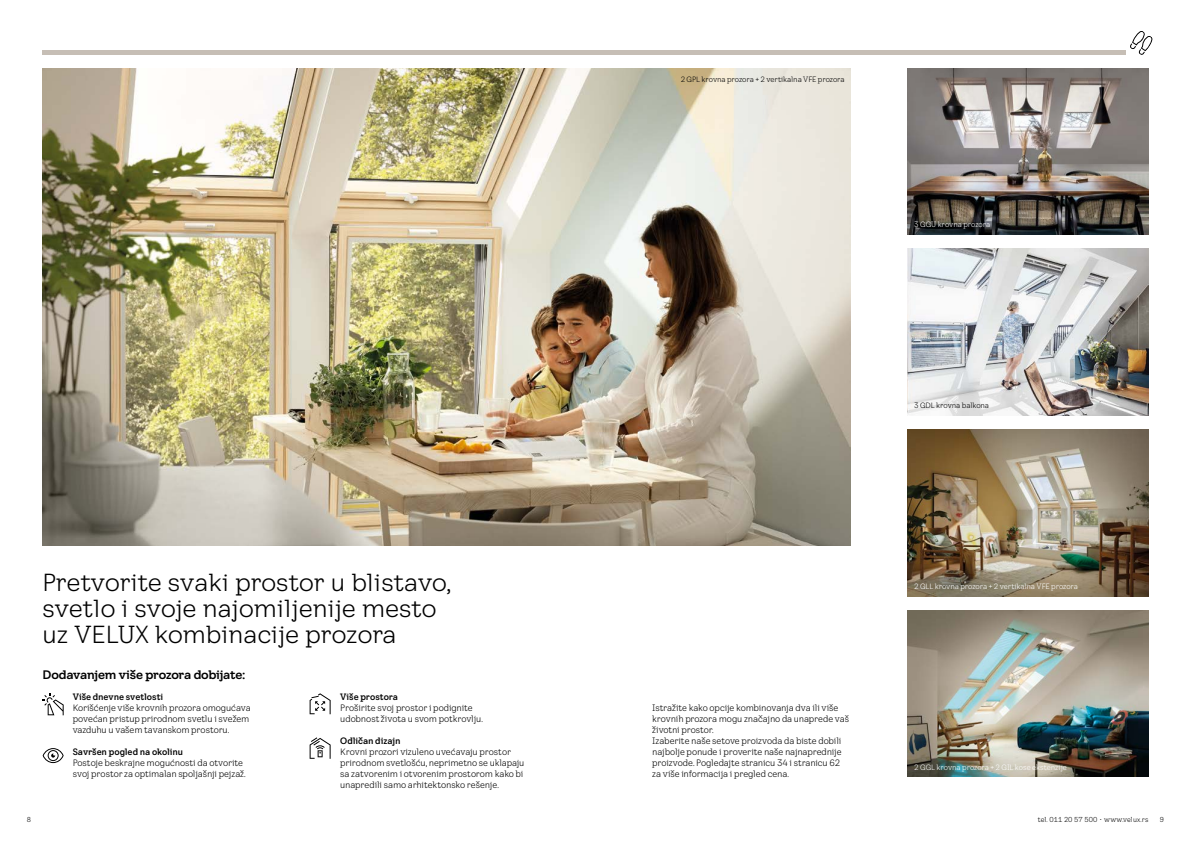
<style>
.page{position:relative;width:1191px;height:842px;background:#fff}
.page>*{position:absolute;margin:0;border:0;box-sizing:border-box;transform-origin:0 0}
.t1{font:24px/26px "VELUX Transform Headline";color:#000}
.t2{font:700 12px "VELUX Transform Headline";letter-spacing:-.025em;color:#000}
.t3{font:9px/11px "VELUX Transform";letter-spacing:-.015em;color:#000}
.t4{font:700 9px "VELUX Transform";letter-spacing:-.01em;color:#000}
.t5{font:7.5px "VELUX Transform";letter-spacing:-.01em;color:#fff}
.t6{font:7.5px "VELUX Transform";letter-spacing:-.01em;color:#000}
.t7{font:7px "VELUX Transform";letter-spacing:.005em;color:#000}
</style>
<div class="page">
<img style="left:907px;top:249px;width:241px;height:166px">
<img style="left:43px;top:68px;width:807px;height:477px">
<img style="left:907px;top:68px;width:241px;height:167px">
<img style="left:907px;top:429px;width:241px;height:167px">
<img style="left:907px;top:610px;width:241px;height:167px">
<hr style="left:43px;top:50px;width:1082px;height:4px;background:#c6beb5">
<svg style="left:1130px;top:31px;width:22px;height:24px"></svg>
<svg style="left:43px;top:693px;width:21px;height:22px"></svg>
<svg style="left:43px;top:748px;width:21px;height:15px"></svg>
<svg style="left:310px;top:693px;width:21px;height:21px"></svg>
<svg style="left:310px;top:737px;width:21px;height:22px"></svg>
<p class="t6" style="left:680px;top:75px;width:166px">2 GPL krovna prozora + 2 vertikalna VFE prozora</p>
<p class="t5" style="left:914px;top:220px;width:78px">3 GGU krovna prozora</p>
<p class="t6" style="left:914px;top:401px;width:77px">3 GDL krovna balkona</p>
<h1 class="t1" style="left:43px;top:569px;width:410px">Pretvorite svaki prostor u blistavo, svetlo i svoje najomiljenije mesto uz VELUX kombinacije prozora</h1>
<h2 class="t2" style="left:43px;top:667px;width:204px">Dodavanjem više prozora dobijate:</h2>
<p class="t4" style="left:73px;top:691px;width:92px">Više dnevne svetlosti</p>
<p class="t3" style="left:73px;top:702px;width:180px">Korišćenje više krovnih prozora omogućava povećan pristup prirodnom svetlu i svežem vazduhu u vašem tavanskom prostoru.</p>
<p class="t4" style="left:73px;top:746px;width:112px">Savršen pogled na okolinu</p>
<p class="t3" style="left:73px;top:757px;width:174px">Postoje beskrajne mogućnosti da otvorite svoj prostor za optimalan spoljašnji pejzaž.</p>
<p class="t4" style="left:340px;top:691px;width:59px">Više prostora</p>
<p class="t3" style="left:340px;top:702px;width:144px">Proširite svoj prostor i podignite udobnost života u svom potkrovlju.</p>
<p class="t4" style="left:340px;top:735px;width:62px">Odličan dizajn</p>
<p class="t3" style="left:340px;top:746px;width:186px">Krovni prozori vizuleno uvećavaju prostor prirodnom svetlošću, neprimetno se uklapaju sa zatvorenim i otvorenim prostorom kako bi unapredili samo arhitektonsko rešenje.</p>
<p class="t3" style="left:652px;top:702px;width:198px">Istražite kako opcije kombinovanja dva ili više krovnih prozora mogu značajno da unaprede vaš životni prostor.<br>Izaberite naše setove proizvoda da biste dobili najbolje ponude i proverite naše najnaprednije proizvode. Pogledajte stranicu 34 i stranicu 62 za više informacija i pregled cena.</p>
<p class="t5" style="left:914px;top:582px;width:165px">2 GLL krovna prozora + 2 vertikalna VFE prozora</p>
<p class="t5" style="left:914px;top:762px;width:154px">2 GGL krovna prozora + 2 GIL kose ekstenzije</p>
<p class="t7" style="left:27px;top:815px;width:6px">8</p>
<p class="t7" style="left:1037px;top:815px;width:112px">tel. 011 20 57 500 • www.velux.rs</p>
<p class="t7" style="left:1159px;top:815px;width:6px">9</p>
</div>
